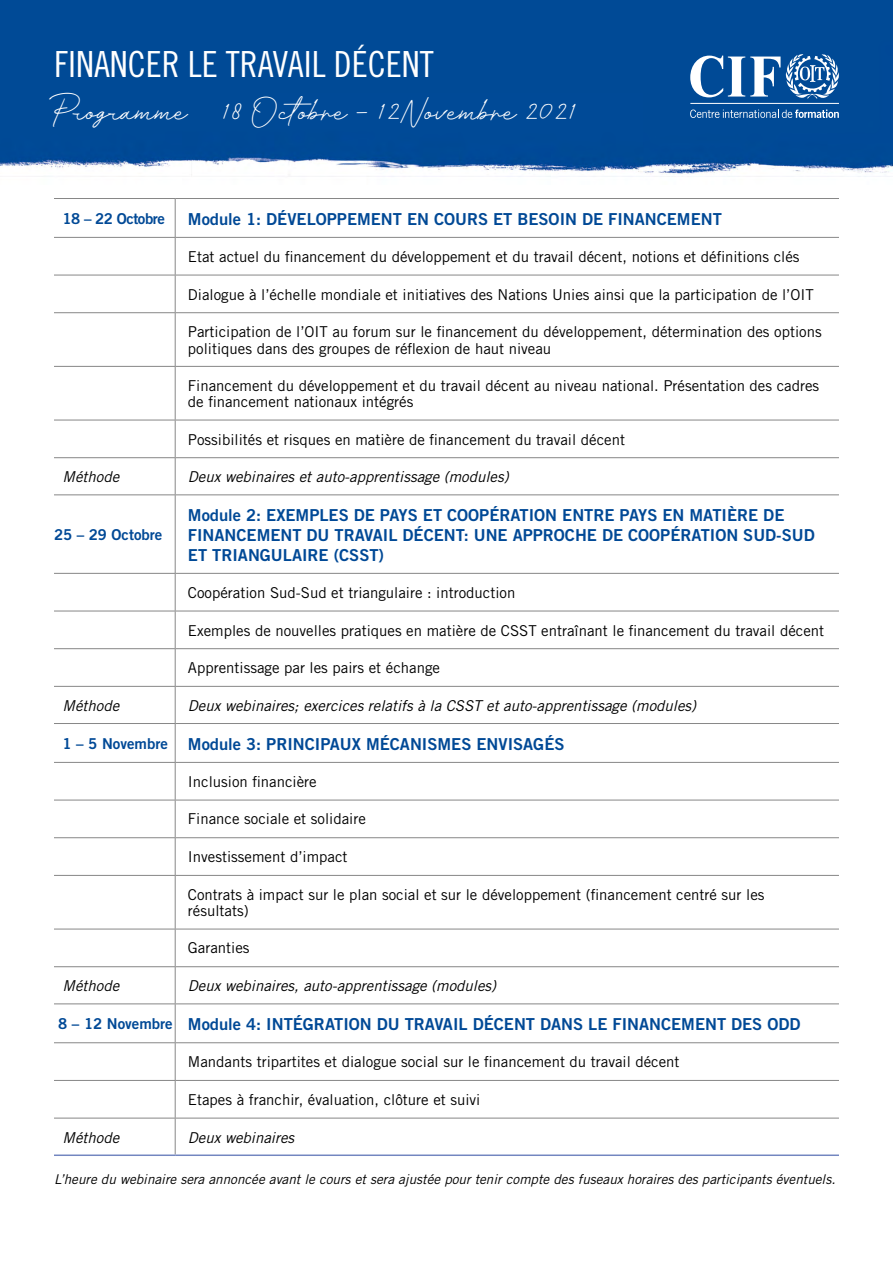
<style>
.page{position:relative;width:893px;height:1263px;background:#fff}
.page>*{position:absolute;margin:0;border:0;box-sizing:border-box;transform-origin:0 0}
.t1{font:36px "Trade Gothic LT Std Cn 18";color:#fff}
.t2{font:31.5px "Velocity";color:#fff}
.t3{font:16.5px/19.8px "Trade Gothic Bold Two";color:#004996}
.t4{font:15px/16.5px "Trade Gothic";color:#000}
.t5{font:italic 15px "Trade Gothic";color:#000}
.t6{font:15px "Trade Gothic Bold Two";letter-spacing:-.015em;color:#004996}
.t7{font:italic 13.5px "Trade Gothic";color:#000}
.s1{font-size:15px}
</style>
<div class="page">
<img style="left:0;top:0;width:893px;height:177px">
<svg style="left:176px;top:236px;width:663px;height:769px"></svg>
<hr style="left:54px;top:198px;width:121px;height:1px;background:#878787">
<hr style="left:175px;top:198px;width:664px;height:1px;background:#878787">
<hr style="left:175px;top:199px;width:1px;height:38px;background:#878787">
<hr style="left:54px;top:237px;width:121px;height:1px;background:#878787">
<hr style="left:175px;top:237px;width:664px;height:1px;background:#878787">
<hr style="left:175px;top:238px;width:1px;height:37px;background:#878787">
<hr style="left:54px;top:275px;width:121px;height:1px;background:#878787">
<hr style="left:175px;top:275px;width:664px;height:1px;background:#878787">
<hr style="left:175px;top:275px;width:1px;height:37px;background:#878787">
<hr style="left:54px;top:312px;width:121px;height:1px;background:#878787">
<hr style="left:175px;top:312px;width:664px;height:1px;background:#878787">
<hr style="left:175px;top:313px;width:1px;height:53px;background:#878787">
<hr style="left:54px;top:366px;width:121px;height:1px;background:#878787">
<hr style="left:175px;top:366px;width:664px;height:1px;background:#878787">
<hr style="left:175px;top:367px;width:1px;height:53px;background:#878787">
<hr style="left:54px;top:420px;width:121px;height:1px;background:#878787">
<hr style="left:175px;top:420px;width:664px;height:1px;background:#878787">
<hr style="left:175px;top:420px;width:1px;height:37px;background:#878787">
<hr style="left:54px;top:457px;width:121px;height:1px;background:#878787">
<hr style="left:175px;top:457px;width:664px;height:1px;background:#878787">
<hr style="left:175px;top:458px;width:1px;height:36px;background:#878787">
<hr style="left:54px;top:494px;width:121px;height:1px;background:#878787">
<hr style="left:175px;top:494px;width:664px;height:1px;background:#878787">
<hr style="left:175px;top:495px;width:1px;height:78px;background:#878787">
<hr style="left:54px;top:573px;width:121px;height:1px;background:#878787">
<hr style="left:175px;top:573px;width:664px;height:1px;background:#878787">
<hr style="left:175px;top:574px;width:1px;height:37px;background:#878787">
<hr style="left:54px;top:611px;width:121px;height:1px;background:#878787">
<hr style="left:175px;top:611px;width:664px;height:1px;background:#878787">
<hr style="left:175px;top:611px;width:1px;height:37px;background:#878787">
<hr style="left:54px;top:648px;width:121px;height:1px;background:#878787">
<hr style="left:175px;top:648px;width:664px;height:1px;background:#878787">
<hr style="left:175px;top:649px;width:1px;height:37px;background:#878787">
<hr style="left:54px;top:686px;width:121px;height:1px;background:#878787">
<hr style="left:175px;top:686px;width:664px;height:1px;background:#878787">
<hr style="left:175px;top:687px;width:1px;height:36px;background:#878787">
<hr style="left:54px;top:723px;width:121px;height:1px;background:#878787">
<hr style="left:175px;top:723px;width:664px;height:1px;background:#878787">
<hr style="left:175px;top:724px;width:1px;height:38px;background:#878787">
<hr style="left:54px;top:762px;width:121px;height:1px;background:#878787">
<hr style="left:175px;top:762px;width:664px;height:1px;background:#878787">
<hr style="left:175px;top:763px;width:1px;height:37px;background:#878787">
<hr style="left:54px;top:800px;width:121px;height:1px;background:#878787">
<hr style="left:175px;top:800px;width:664px;height:1px;background:#878787">
<hr style="left:175px;top:800px;width:1px;height:37px;background:#878787">
<hr style="left:54px;top:837px;width:121px;height:1px;background:#878787">
<hr style="left:175px;top:837px;width:664px;height:1px;background:#878787">
<hr style="left:175px;top:838px;width:1px;height:37px;background:#878787">
<hr style="left:54px;top:875px;width:121px;height:1px;background:#878787">
<hr style="left:175px;top:875px;width:664px;height:1px;background:#878787">
<hr style="left:175px;top:876px;width:1px;height:53px;background:#878787">
<hr style="left:54px;top:929px;width:121px;height:1px;background:#878787">
<hr style="left:175px;top:929px;width:664px;height:1px;background:#878787">
<hr style="left:175px;top:929px;width:1px;height:37px;background:#878787">
<hr style="left:54px;top:966px;width:121px;height:1px;background:#878787">
<hr style="left:175px;top:966px;width:664px;height:1px;background:#878787">
<hr style="left:175px;top:967px;width:1px;height:36px;background:#878787">
<hr style="left:54px;top:1003px;width:121px;height:1px;background:#878787">
<hr style="left:175px;top:1003px;width:664px;height:1px;background:#878787">
<hr style="left:175px;top:1004px;width:1px;height:38px;background:#878787">
<hr style="left:54px;top:1042px;width:121px;height:1px;background:#878787">
<hr style="left:175px;top:1042px;width:664px;height:1px;background:#878787">
<hr style="left:175px;top:1043px;width:1px;height:37px;background:#878787">
<hr style="left:54px;top:1080px;width:121px;height:1px;background:#878787">
<hr style="left:175px;top:1080px;width:664px;height:1px;background:#878787">
<hr style="left:175px;top:1081px;width:1px;height:37px;background:#878787">
<hr style="left:54px;top:1118px;width:121px;height:1px;background:#878787">
<hr style="left:175px;top:1118px;width:664px;height:1px;background:#878787">
<hr style="left:175px;top:1118px;width:1px;height:36px;background:#878787">
<hr style="left:54px;top:1154px;width:121px;height:2px;background:#7386c0">
<hr style="left:175px;top:1154px;width:664px;height:2px;background:#7386c0">
<hr style="left:690px;top:103px;width:149px;height:1px;background:#fff">
<svg style="left:690px;top:54px;width:149px;height:45px"></svg>
<svg style="left:690px;top:110px;width:149px;height:8px"></svg>
<h1 class="t1" style="left:54px;top:43px;width:381px">FINANCER LE TRAVAIL DÉCENT</h1>
<h2 class="t2" style="left:54px;top:89px;width:525px">Programme 18 Octobre - 12Novembre 2021</h2>
<p class="t6" style="left:63px;top:209px;width:104px">18 – 22 Octobre</p>
<p class="t3" style="left:188px;top:209px;width:535px">Module 1: DÉVELOPPEMENT EN COURS ET BESOIN DE FINANCEMENT</p>
<p class="t4" style="left:188px;top:248px;width:613px">Etat actuel du financement du développement et du travail décent, notions et définitions clés</p>
<p class="t4" style="left:188px;top:286px;width:627px">Dialogue à l’échelle mondiale et initiatives des Nations Unies ainsi que la participation de l’OIT</p>
<p class="t4" style="left:188px;top:323px;width:635px">Participation de l’OIT au forum sur le financement du développement, détermination des options politiques dans des groupes de réflexion de haut niveau</p>
<p class="t4" style="left:188px;top:377px;width:633px">Financement du développement et du travail décent au niveau national. Présentation des cadres de financement nationaux intégrés</p>
<p class="t4" style="left:188px;top:431px;width:439px">Possibilités et risques en matière de financement du travail décent</p>
<p class="t5" style="left:63px;top:468px;width:58px">Méthode</p>
<p class="t5" style="left:188px;top:468px;width:322px">Deux webinaires et auto-apprentissage (modules)</p>
<p class="t6" style="left:54px;top:525px;width:110px">25 – 29 Octobre</p>
<p class="t3" style="left:188px;top:505px;width:628px">Module 2: EXEMPLES DE PAYS ET COOPÉRATION ENTRE PAYS EN MATIÈRE DE<br>FINANCEMENT DU TRAVAIL DÉCENT: UNE APPROCHE DE COOPÉRATION SUD-SUD<br>ET TRIANGULAIRE (CSST)</p>
<p class="t4" style="left:188px;top:584px;width:329px">Coopération Sud-Sud et triangulaire : introduction</p>
<p class="t4" style="left:188px;top:622px;width:638px">Exemples de nouvelles pratiques en matière de CSST entraînant le financement du travail décent</p>
<p class="t4" style="left:188px;top:659px;width:254px">Apprentissage par les pairs et échange</p>
<p class="t5" style="left:63px;top:696px;width:58px">Méthode</p>
<p class="t5" style="left:188px;top:696px;width:510px">Deux webinaires; exercices relatifs à la CSST et auto-apprentissage (modules)</p>
<p class="t3" style="left:63px;top:733px;width:503px"><span class="s1">1 – 5 Novembre</span> Module 3: PRINCIPAUX MÉCANISMES ENVISAGÉS</p>
<p class="t4" style="left:188px;top:773px;width:130px">Inclusion financière</p>
<p class="t4" style="left:188px;top:811px;width:179px">Finance sociale et solidaire</p>
<p class="t4" style="left:188px;top:848px;width:161px">Investissement d’impact</p>
<p class="t4" style="left:188px;top:886px;width:578px">Contrats à impact sur le plan social et sur le développement (financement centré sur les résultats)</p>
<p class="t4" style="left:188px;top:940px;width:63px">Garanties</p>
<p class="t5" style="left:63px;top:977px;width:58px">Méthode</p>
<p class="t5" style="left:188px;top:977px;width:310px">Deux webinaires, auto-apprentissage (modules)</p>
<p class="t3" style="left:58px;top:1014px;width:744px"><span class="s1">8 – 12 Novembre</span> Module 4: INTÉGRATION DU TRAVAIL DÉCENT DANS LE FINANCEMENT DES ODD</p>
<p class="t4" style="left:188px;top:1053px;width:493px">Mandants tripartites et dialogue social sur le financement du travail décent</p>
<p class="t4" style="left:188px;top:1091px;width:294px">Etapes à franchir, évaluation, clôture et suivi</p>
<p class="t5" style="left:63px;top:1128px;width:58px">Méthode</p>
<p class="t5" style="left:188px;top:1128px;width:108px">Deux webinaires</p>
<p class="t7" style="left:54px;top:1171px;width:783px">L’heure du webinaire sera annoncée avant le cours et sera ajustée pour tenir compte des fuseaux horaires des participants éventuels.</p>
</div>
